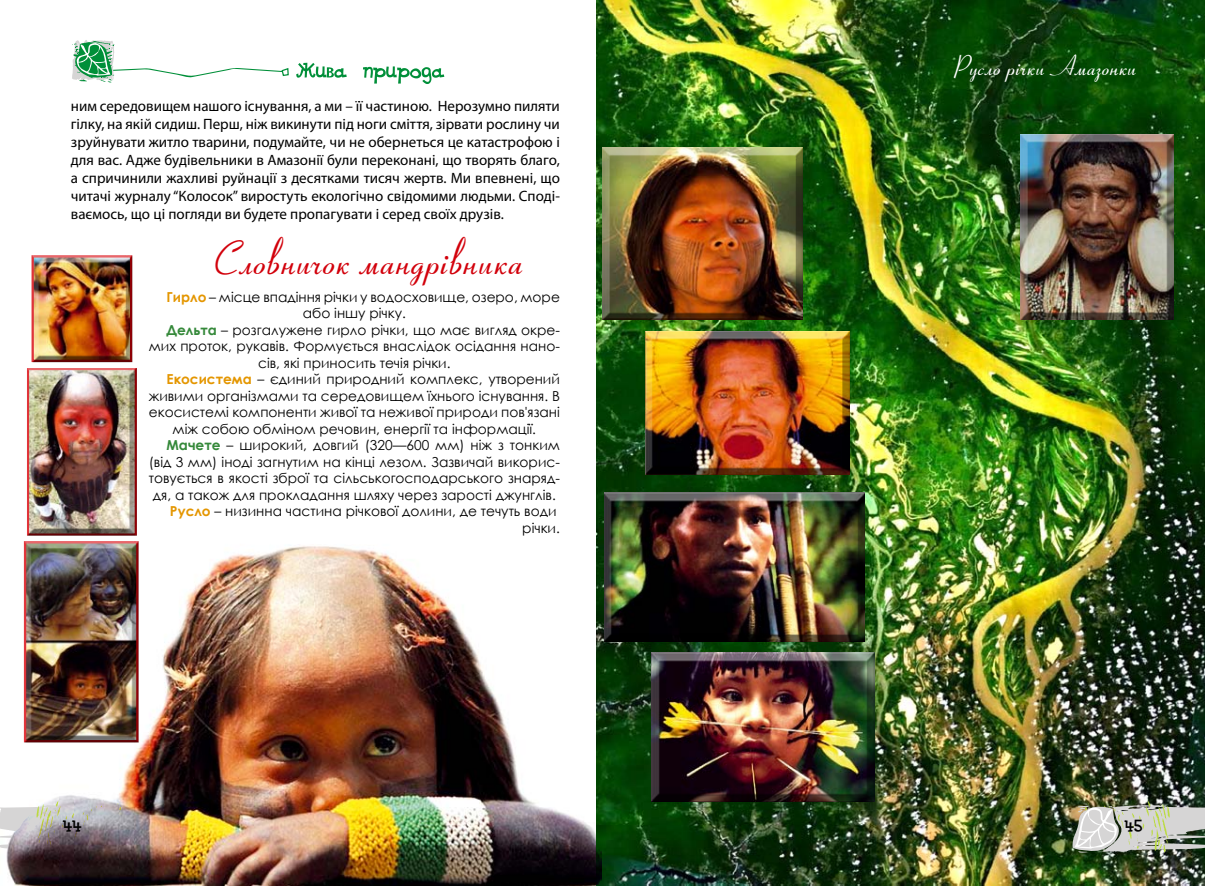
<style>
.page{position:relative;width:1205px;height:886px;background:#fff}
.page>*{position:absolute;margin:0;border:0;box-sizing:border-box;transform-origin:0 0}
.t1{font:46.25px "Coronet";color:#d2000b}
.t2{font:27.5px "Coronet";color:#fff}
.t3{font:17.5px "DS Goose";color:#000}
.t4{font:15px/18px "Myriad Pro";color:#000;text-align:justify}
.t5{font:13.75px "Century Gothic";color:#000}
.s1{font-weight:700;color:#e49600}
.s2{font-weight:700;color:#35893a}
</style>
<div class="page">
<img style="left:597px;top:0;width:608px;height:886px">
<div style="left:594px;top:148px;width:216px;height:172px;background:#000;opacity:.75"></div>
<div style="left:596px;top:492px;width:276px;height:150px;background:#000;opacity:.75"></div>
<svg style="left:296px;top:63px;width:148px;height:21px"></svg>
<svg style="left:72px;top:40px;width:217px;height:43px"></svg>
<div style="left:1013px;top:133px;width:168px;height:187px;background:#000;opacity:.75"></div>
<div style="left:637px;top:330px;width:220px;height:145px;background:#000;opacity:.75"></div>
<img style="left:1071px;top:801px;width:134px;height:51px">
<div style="left:644px;top:652px;width:237px;height:150px;background:#000;opacity:.75"></div>
<img style="left:1px;top:499px;width:600px;height:387px">
<div style="left:16px;top:540px;width:130px;height:203px;background:#000;opacity:.75"></div>
<div style="left:19px;top:367px;width:126px;height:170px;background:#000;opacity:.75"></div>
<div style="left:24px;top:254px;width:116px;height:109px;background:#000;opacity:.75"></div>
<p class="t4" style="left:71px;top:97px;width:491px">ним середовищем нашого існування, а ми – її частиною. Нерозумно пиляти гілку, на якій сидиш. Перш, ніж викинути під ноги сміття, зірвати рослину чи зруйнувати житло тварини, подумайте, чи не обернеться це катастрофою і для вас. Адже будівельники в Амазонії були переконані, що творять благо, а спричинили жахливі руйнації з десятками тисяч жертв. Ми впевнені, що читачі журналу “Колосок” виростуть екологічно свідомими людьми. Споді&shy;ваємось, що ці погляди ви будете пропагувати і серед своїх друзів.</p>
<h1 class="t1" style="left:208px;top:231px;width:312px">Словничок мандрівника</h1>
<p class="t5" style="left:167px;top:287px;width:395px"><span class="s1">Гирло</span> – місце впадіння річки у водосховище, озеро, море</p>
<p class="t5" style="left:303px;top:304px;width:105px">або іншу річку.</p>
<p class="t5" style="left:167px;top:320px;width:395px"><span class="s2">Дельта</span> – розгалужене гирло річки, що має вигляд окре-</p>
<p class="t5" style="left:149px;top:337px;width:413px">мих проток, рукавів. Формується внаслідок осідання нано-</p>
<p class="t5" style="left:258px;top:353px;width:194px">сів, які приносить течія річки.</p>
<p class="t5" style="left:167px;top:370px;width:395px"><span class="s1">Екосистема</span> – єдиний природний комплекс, утворений</p>
<p class="t5" style="left:149px;top:386px;width:413px">живими організмами та середовищем їхнього існування. В</p>
<p class="t5" style="left:149px;top:403px;width:413px">екосистемі компоненти живої та неживої природи пов'язані</p>
<p class="t5" style="left:173px;top:419px;width:365px">між собою обміном речовин, енергії та інформації.</p>
<p class="t5" style="left:167px;top:436px;width:395px"><span class="s2">Мачете</span> – широкий, довгий (320—600 мм) ніж з тонким</p>
<p class="t5" style="left:149px;top:452px;width:413px">(від 3 мм) іноді загнутим на кінці лезом. Зазвичай викорис-</p>
<p class="t5" style="left:149px;top:469px;width:413px">товується в якості зброї та сільськогосподарського знаряд-</p>
<p class="t5" style="left:153px;top:485px;width:404px">дя, а також для прокладання шляху через зарості джунглів.</p>
<p class="t5" style="left:170px;top:502px;width:388px"><span class="s1">Русло</span> – низинна частина річкової долини, де течуть води</p>
<p class="t5" style="left:522px;top:518px;width:39px">річки.</p>
<h2 class="t2" style="left:951px;top:49px;width:183px">Русло річки Амазонки</h2>
<p class="t3" style="left:63px;top:816px;width:20px">44</p>
<p class="t3" style="left:1124px;top:816px;width:19px">45</p>
</div>
